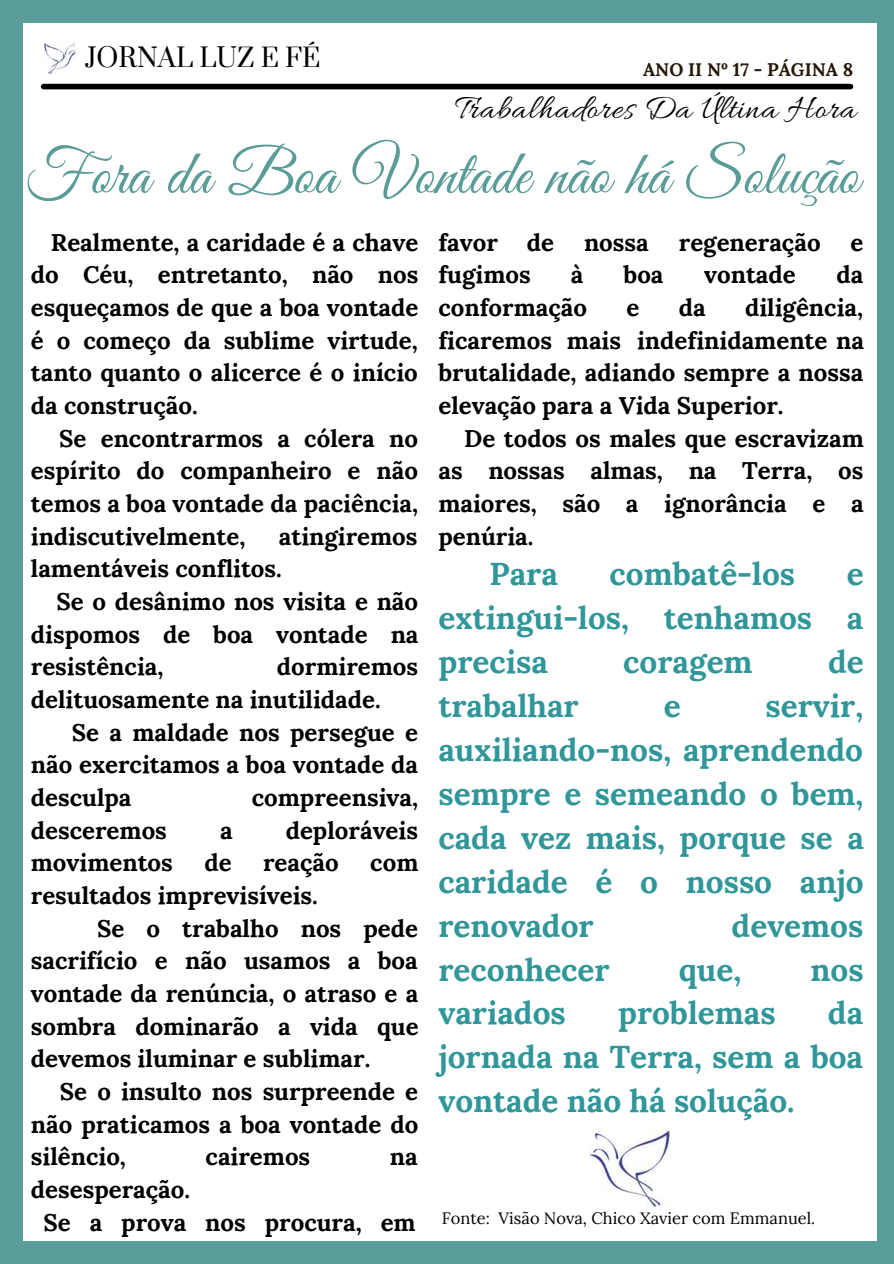
<style>
.page{position:relative;width:894px;height:1264px;background:#fff}
.page>*{position:absolute;margin:0;border:0;box-sizing:border-box;transform-origin:0 0}
.t1{font:63px "Great Vibes";color:#599c98}
.t2{font:35.1px "Allura";letter-spacing:.03em;color:#000}
.t3{font:700 31.5px/44px "Lora";color:#2f9699;text-align:justify}
.t4{font:25.5px "Prata";color:#000}
.t5{font:700 24px/32.7px "Lora";color:#000;text-align:justify}
.t6{font:700 18.3px "Lora";color:#251707}
.t7{font:16.5px "Lora";color:#000}
</style>
<div class="page">
<div style="left:0;top:0;width:893px;height:1263px;background:#599c98"></div>
<div style="left:23px;top:23px;width:853px;height:1217px;background:#fff"></div>
<div style="left:44px;top:84px;width:806px;height:5px;background:#000"></div>
<img style="left:45px;top:43px;width:31px;height:31px">
<img style="left:589px;top:1128px;width:81px;height:81px">
<p class="t4" style="left:85px;top:42px;width:237px">JORNAL LUZ E FÉ</p>
<p class="t6" style="left:643px;top:57px;width:211px">ANO II Nº 17 - PÁGINA 8</p>
<h2 class="t2" style="left:455px;top:88px;width:402px">Trabalhadores Da Últina Hora</h2>
<h1 class="t1" style="left:24px;top:139px;width:836px">Fora da Boa Vontade não há Solução</h1>
<p class="t5" style="left:31px;top:225px;width:389px;text-indent:20px">Realmente, a caridade é a chave do Céu, entretanto, não nos esqueçamos de que a boa vontade é o começo da sublime virtude, tanto quanto o alicerce é o início da construção.</p>
<p class="t5" style="left:31px;top:421px;width:389px;text-indent:28px">Se encontrarmos a cólera no espírito do companheiro e não temos a boa vontade da paciência, indiscutivelmente,</p>
<p class="t5" style="left:31px;top:519px;width:388px;text-indent:248px">atingiremos lamentáveis conflitos.</p>
<p class="t5" style="left:31px;top:585px;width:389px;text-indent:26px">Se o desânimo nos visita e não dispomos de boa vontade na resistência,</p>
<p class="t5" style="left:31px;top:650px;width:389px;text-indent:246px">dormiremos delituosamente na inutilidade.</p>
<p class="t5" style="left:31px;top:715px;width:389px;text-indent:41px">Se a maldade nos persegue e não exercitamos a boa vontade da desculpa</p>
<p class="t5" style="left:252px;top:780px;width:168px">compreensiva,</p>
<p class="t5" style="left:31px;top:813px;width:138px">desceremos</p>
<p class="t5" style="left:220px;top:813px;width:14px">a</p>
<p class="t5" style="left:285px;top:813px;width:134px">deploráveis</p>
<p class="t5" style="left:31px;top:846px;width:143px">movimentos</p>
<p class="t5" style="left:204px;top:846px;width:29px">de</p>
<p class="t5" style="left:263px;top:846px;width:77px">reação</p>
<p class="t5" style="left:370px;top:846px;width:50px">com</p>
<p class="t5" style="left:31px;top:878px;width:288px">resultados imprevisíveis.</p>
<p class="t5" style="left:97px;top:911px;width:322px">Se o trabalho nos pede</p>
<p class="t5" style="left:31px;top:944px;width:388px">sacrifício e não usamos a boa</p>
<p class="t5" style="left:31px;top:976px;width:389px">vontade da renúncia, o atraso e a</p>
<p class="t5" style="left:31px;top:1009px;width:389px">sombra dominarão a vida que</p>
<p class="t5" style="left:31px;top:1042px;width:341px">devemos iluminar e sublimar.</p>
<p class="t5" style="left:60px;top:1074px;width:359px">Se o insulto nos surpreende e</p>
<p class="t5" style="left:31px;top:1107px;width:389px">não praticamos a boa vontade do</p>
<p class="t5" style="left:31px;top:1140px;width:97px">silêncio,</p>
<p class="t5" style="left:205px;top:1140px;width:106px">cairemos</p>
<p class="t5" style="left:390px;top:1140px;width:29px">na</p>
<p class="t5" style="left:43px;top:1172px;width:373px;text-indent:-13px">desesperação.<br>Se a prova nos procura, em</p>
<p class="t5" style="left:438px;top:225px;width:426px">favor de nossa regeneração e fugimos</p>
<p class="t5" style="left:570px;top:258px;width:14px">à</p>
<p class="t5" style="left:623px;top:258px;width:41px">boa</p>
<p class="t5" style="left:704px;top:258px;width:93px">vontade</p>
<p class="t5" style="left:836px;top:258px;width:28px">da</p>
<p class="t5" style="left:438px;top:291px;width:150px">conformação</p>
<p class="t5" style="left:626px;top:291px;width:14px">e</p>
<p class="t5" style="left:678px;top:291px;width:28px">da</p>
<p class="t5" style="left:438px;top:291px;width:427px;text-indent:306px">diligência, ficaremos mais indefinidamente na brutalidade, adiando sempre a nossa elevação para a Vida Superior.</p>
<p class="t5" style="left:438px;top:421px;width:427px;text-indent:26px">De todos os males que escravizam as nossas almas, na Terra, os maiores, são a ignorância e a penúria.</p>
<h3 class="t3" style="left:489px;top:551px;width:70px">Para</h3>
<h3 class="t3" style="left:609px;top:551px;width:187px">combatê-los</h3>
<h3 class="t3" style="left:438px;top:551px;width:427px;text-indent:408px">e extingui-los, tenhamos a precisa</h3>
<h3 class="t3" style="left:623px;top:639px;width:131px">coragem</h3>
<h3 class="t3" style="left:827px;top:639px;width:37px">de</h3>
<h3 class="t3" style="left:438px;top:683px;width:427px;text-indent:327px">servir, auxiliando-nos, aprendendo sempre e semeando o bem, cada vez mais, porque se a caridade é o nosso anjo renovador</h3>
<h3 class="t3" style="left:438px;top:683px;width:142px">trabalhar</h3>
<h3 class="t3" style="left:663px;top:683px;width:18px">e</h3>
<h3 class="t3" style="left:731px;top:903px;width:133px">devemos</h3>
<h3 class="t3" style="left:438px;top:947px;width:173px">reconhecer</h3>
<h3 class="t3" style="left:678px;top:947px;width:64px">que,</h3>
<h3 class="t3" style="left:810px;top:947px;width:55px">nos</h3>
<h3 class="t3" style="left:438px;top:990px;width:129px">variados</h3>
<h3 class="t3" style="left:618px;top:990px;width:159px">problemas</h3>
<h3 class="t3" style="left:438px;top:990px;width:426px;text-indent:389px">da jornada na Terra, sem a boa vontade não há solução.</h3>
<p class="t7" style="left:442px;top:1207px;width:375px">Fonte: Visão Nova, Chico Xavier com Emmanuel.</p>
</div>
